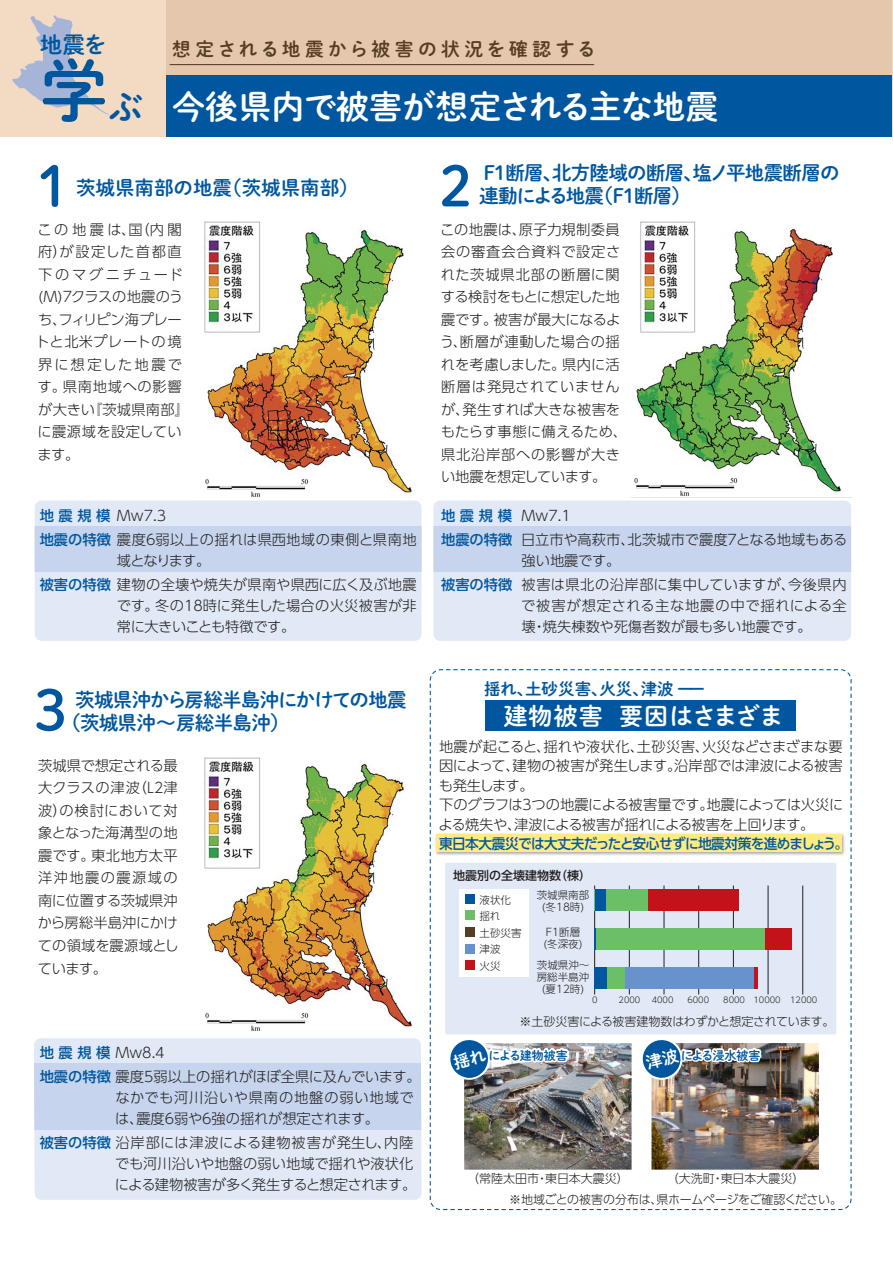
<style>
.page{position:relative;width:893px;height:1263px;background:#fff}
.page>*{position:absolute;margin:0;border:0;box-sizing:border-box;transform-origin:0 0}
.t1{font:55.5px "P Shuei M Go Std N B";color:#01579f}
.t2{font:33px "P Shuei M Go Std N B";letter-spacing:-.005em;color:#fff}
.t3{font:24px "P Shuei M Go Std N B";letter-spacing:.04em;color:#fff}
.t4{font:22.65px "P Shuei M Go Std N B";color:#01579f}
.t5{font:19.5px/22.5px "P Shuei M Go Std N B";letter-spacing:-.035em;color:#01579f}
.t6{font:19.5px "P Shuei M Go Std N B";color:#01579f}
.t7{font:18.75px "P Shuei M Go Std N B";letter-spacing:.205em;color:#563d25}
.t8{font:16.5px "P Shuei M Go Std N B";color:#01579f}
.t9{font:300 14.25px/22.5px "UD Shin Go Pr 6 N";color:#231f20}
.t10{font:300 14.25px/19.5px "UD Shin Go Pr 6 N";letter-spacing:-.025em;color:#231f20}
.t11{font:300 14.25px/22.5px "UD Shin Go Pr 6 N";letter-spacing:.05em;color:#231f20}
.t12{font:300 14.25px/21px "UD Shin Go Pr 6 N";letter-spacing:.02em;color:#231f20}
.t13{font:500 14.25px "UD Shin Go Pr 6 N";letter-spacing:-.03em;color:#01579f;scale:.96 1}
.t14{font:300 14.25px/24px "UD Shin Go Pr 6 N";letter-spacing:.035em;color:#231f20}
.t15{font:500 14.25px/24px "UD Shin Go Pr 6 N";letter-spacing:.005em;color:#01579f}
.t16{font:500 14.25px "UD Shin Go Pr 6 N";letter-spacing:-.03em;color:#01579f}
.t17{font:300 12px "UD Shin Go Pr 6 N";letter-spacing:-.02em;color:#231f20}
.t18{font:300 12px "UD Shin Go Pr 6 N";color:#231f20}
.t19{font:12px "P Shuei M Go Std N B";letter-spacing:-.045em;color:#01579f}
.t20{font:500 12px "UD Shin Go Pr 6 N";color:#231f20}
.t21{font:300 10.5px/12px "UD Shin Go Pr 6 N";color:#231f20;text-align:center}
.t22{font:300 8.25px "UD Shin Go Pr 6 N";color:#231f20}
.s1{font-size:67.8px;color:#01579f}
.s2{font-size:34.5px;color:#01579f}
.s3{font-weight:500;color:#01579f}
</style>
<div class="page">
<div style="left:0;top:0;width:893px;height:137px;background:#01579f"></div>
<div style="left:149px;top:0;width:744px;height:75px;background:#e5c7ad"></div>
<hr style="left:892px;top:0;width:1px;height:137px;background:#f2dbc2">
<div style="left:0;top:0;width:165px;height:137px;background:#f2dbc2"></div>
<div style="left:34px;top:1038px;width:388px;height:162px;background:#e1e9f6"></div>
<div style="left:34px;top:1064px;width:388px;height:66px;background:#c6d5ed"></div>
<div style="left:35px;top:500px;width:387px;height:141px;background:#e1e9f6;border-radius:7px"></div>
<div style="left:35px;top:527px;width:387px;height:45px;background:#c6d5ed"></div>
<div style="left:433px;top:500px;width:418px;height:141px;background:#e1e9f6;border-radius:7px"></div>
<div style="left:433px;top:527px;width:418px;height:45px;background:#c6d5ed"></div>
<img style="left:435px;top:833px;width:410px;height:22px">
<div style="left:436px;top:834px;width:405px;height:18px;background:#ffeb82"></div>
<svg style="left:12px;top:15px;width:97px;height:100px"></svg>
<img style="left:205px;top:228px;width:207px;height:269px">
<img style="left:634px;top:227px;width:207px;height:269px">
<img style="left:205px;top:762px;width:207px;height:269px">
<div style="left:485px;top:701px;width:310px;height:30px;background:#01579f"></div>
<img style="left:464px;top:1043px;width:168px;height:126px">
<img style="left:651px;top:1043px;width:167px;height:126px">
<hr style="left:170px;top:64px;width:424px;height:1px;background:#563d25">
<div style="left:445px;top:863px;width:391px;height:171px;background:#e1e9f6;border-radius:2px"></div>
<div style="left:459px;top:889px;width:70px;height:87px;background:#fff"></div>
<hr style="left:768px;top:885px;width:1px;height:109px;background:#231f20">
<hr style="left:733px;top:885px;width:1px;height:109px;background:#231f20">
<hr style="left:698px;top:885px;width:1px;height:109px;background:#231f20">
<hr style="left:664px;top:885px;width:1px;height:109px;background:#231f20">
<hr style="left:629px;top:885px;width:1px;height:109px;background:#231f20">
<hr style="left:594px;top:885px;width:1px;height:109px;background:#231f20">
<hr style="left:802px;top:885px;width:1px;height:109px;background:#231f20">
<div style="left:595px;top:967px;width:163px;height:22px;background:#c4121a"></div>
<div style="left:595px;top:967px;width:159px;height:22px;background:#6892cc"></div>
<div style="left:595px;top:967px;width:30px;height:22px;background:#6bc067"></div>
<div style="left:595px;top:967px;width:12px;height:22px;background:#01579f"></div>
<div style="left:595px;top:928px;width:197px;height:22px;background:#c4121a"></div>
<div style="left:595px;top:928px;width:169px;height:22px;background:#6bc067"></div>
<svg style="left:595px;top:928px;width:1px;height:22px"></svg>
<div style="left:595px;top:889px;width:144px;height:22px;background:#c4121a"></div>
<div style="left:595px;top:889px;width:53px;height:22px;background:#6bc067"></div>
<div style="left:595px;top:889px;width:11px;height:22px;background:#01579f"></div>
<div style="left:465px;top:910px;width:10px;height:10px;background:#6bc067"></div>
<div style="left:465px;top:927px;width:10px;height:10px;background:#563d25"></div>
<div style="left:465px;top:944px;width:10px;height:10px;background:#6892cc"></div>
<div style="left:465px;top:894px;width:10px;height:10px;background:#01579f"></div>
<div style="left:465px;top:960px;width:10px;height:10px;background:#c4121a"></div>
<img style="left:204px;top:221px;width:65px;height:122px">
<img style="left:204px;top:757px;width:65px;height:122px">
<img style="left:634px;top:221px;width:71px;height:122px">
<img style="left:447px;top:1034px;width:124px;height:81px">
<img style="left:638px;top:1034px;width:125px;height:81px">
<h3 class="t4" style="left:40px;top:28px;width:68px">地震を</h3>
<h2 class="t2" style="left:40px;top:82px;width:680px"><span class="s1">学</span><span class="s2">ぶ</span> 今後県内で被害が想定される主な地震</h2>
<h3 class="t7" style="left:172px;top:35px;width:425px">想定される地震から被害の状況を確認する</h3>
<h1 class="t1" style="left:37px;top:145px;width:34px">1</h1>
<h3 class="t6" style="left:76px;top:173px;width:284px">茨城県南部の地震（茨城県南部）</h3>
<p class="t11" style="left:36px;top:217px;width:155px">この地震は、国（内閣府）が設定した首都直下のマグニチュード(M)7クラスの地震のうち、フィリピン海プレートと北米プレートの境界に想定した地震です。県南地域への影響が大きい『茨城県南部』に震源域を設定しています。</p>
<p class="t14" style="left:40px;top:503px;width:379px"><span class="s3">地震規模<br>地震の特徴</span>震度6弱以上の揺れは県西地域の東側と県南地</p>
<p class="t9" style="left:40px;top:572px;width:379px"><span class="s3">被害の特徴</span>建物の全壊や焼失が県南や県西に広く及ぶ地震</p>
<p class="t9" style="left:117px;top:503px;width:51px">Mw7.3</p>
<p class="t9" style="left:117px;top:548px;width:95px">域となります。</p>
<p class="t9" style="left:117px;top:594px;width:302px;line-height:21px">です。冬の18時に発生した場合の火災被害が非常に大きいことも特徴です。</p>
<h1 class="t1" style="left:34px;top:669px;width:34px">3</h1>
<h3 class="t5" style="left:61px;top:688px;width:347px;text-indent:14px">茨城県沖から房総半島沖にかけての地震（茨城県沖～房総半島沖）</h3>
<p class="t9" style="left:38px;top:754px;width:142px;text-align:justify">茨城県で想定される最大クラスの津波（L2津波）の検討において対象となった海溝型の地震です。東北地方太平洋沖地震の震源域の南に位置する茨城県沖から房総半島沖にかけての領域を震源域としています。</p>
<p class="t9" style="left:40px;top:1040px;width:382px;line-height:24px"><span class="s3">地震規模</span> Mw8.4<br><span class="s3">地震の特徴</span>震度5弱以上の揺れがほぼ全県に及んでいます。</p>
<p class="t12" style="left:115px;top:1087px;width:300px">なかでも河川沿いや県南の地盤の弱い地域では、震度6弱や6強の揺れが想定されます。</p>
<p class="t9" style="left:115px;top:1132px;width:303px;line-height:21px;text-indent:-75px"><span class="s3">被害の特徴</span>沿岸部には津波による建物被害が発生し、内陸でも河川沿いや地盤の弱い地域で揺れや液状化による建物被害が多く発生すると想定されます。</p>
<h3 class="t5" style="left:479px;top:161px;width:362px">Ｆ１断層、北方陸域の断層、塩ノ平地震断層の連動による地震（Ｆ１断層）</h3>
<p class="t9" style="left:440px;top:217px;width:189px">この地震は、原子力規制委員会の審査会合資料で設定された茨城県北部の断層に関する検討をもとに想定した地震です。被害が最大になるよう、断層が連動した場合の揺れを考慮しました。県内に活断層は発見されていませんが、発生すれば大きな被害をもたらす事態に備えるため、県北沿岸部への影響が大きい地震を想定しています。</p>
<h1 class="t1" style="left:439px;top:145px;width:34px">2</h1>
<p class="t15" style="left:441px;top:503px;width:73px">地震規模地震の特徴</p>
<p class="t16" style="left:441px;top:573px;width:73px">被害の特徴</p>
<p class="t9" style="left:521px;top:503px;width:328px;line-height:24px">Mw7.1<br>日立市や高萩市、北茨城市で震度7となる地域もある</p>
<p class="t12" style="left:522px;top:548px;width:327px;line-height:24px">強い地震です。<br>被害は県北の沿岸部に集中していますが、今後県内</p>
<p class="t9" style="left:521px;top:594px;width:327px;line-height:21px">で被害が想定される主な地震の中で揺れによる全壊・焼失棟数や死傷者数が最も多い地震です。</p>
<p class="t8" style="left:484px;top:676px;width:223px">揺れ、土砂災害、火災、津波 ーー</p>
<h3 class="t3" style="left:503px;top:698px;width:282px">建物被害 要因はさまざま</h3>
<p class="t10" style="left:438px;top:736px;width:406px">地震が起こると、揺れや液状化、土砂災害、火災などさまざまな要因によって、建物の被害が発生します。沿岸部では津波による被害も発生します。<br>下のグラフは３つの地震による被害量です。地震によっては火災による焼失や、津波による被害が揺れによる被害を上回ります。</p>
<p class="t13" style="left:439px;top:832px;width:428px">東日本大震災では大丈夫だったと安心せずに地震対策を進めましょう。</p>
<p class="t20" style="left:453px;top:865px;width:140px">地震別の全壊建物数（棟）</p>
<p class="t21" style="left:480px;top:891px;width:43px;line-height:16.5px;text-align:left">液状化揺れ<br>土砂災害津波<br>火災</p>
<p class="t21" style="left:537px;top:888px;width:54px">茨城県南部(冬18時)</p>
<p class="t21" style="left:543px;top:926px;width:41px;text-align:left">Ｆ1断層(冬深夜)</p>
<p class="t21" style="left:537px;top:959px;width:54px">茨城県沖～房総半島沖(夏12時)</p>
<p class="t22" style="left:592px;top:993px;width:7px">0</p>
<p class="t22" style="left:618px;top:993px;width:23px">2000</p>
<p class="t22" style="left:652px;top:993px;width:23px">4000</p>
<p class="t22" style="left:687px;top:993px;width:23px">6000</p>
<p class="t22" style="left:723px;top:993px;width:96px">8000 10000 12000</p>
<p class="t17" style="left:519px;top:1012px;width:317px">※土砂災害による被害建物数はわずかと想定されています。</p>
<p class="t19" style="left:488px;top:1046px;width:81px">による建物被害</p>
<p class="t19" style="left:681px;top:1046px;width:81px">による浸水被害</p>
<p class="t18" style="left:467px;top:1168px;width:163px">（常陸太田市・東日本大震災）</p>
<p class="t18" style="left:667px;top:1168px;width:139px">（大洗町・東日本大震災）</p>
<p class="t17" style="left:509px;top:1190px;width:335px">※地域ごとの被害の分布は、県ホームページをご確認ください。</p>
</div>
